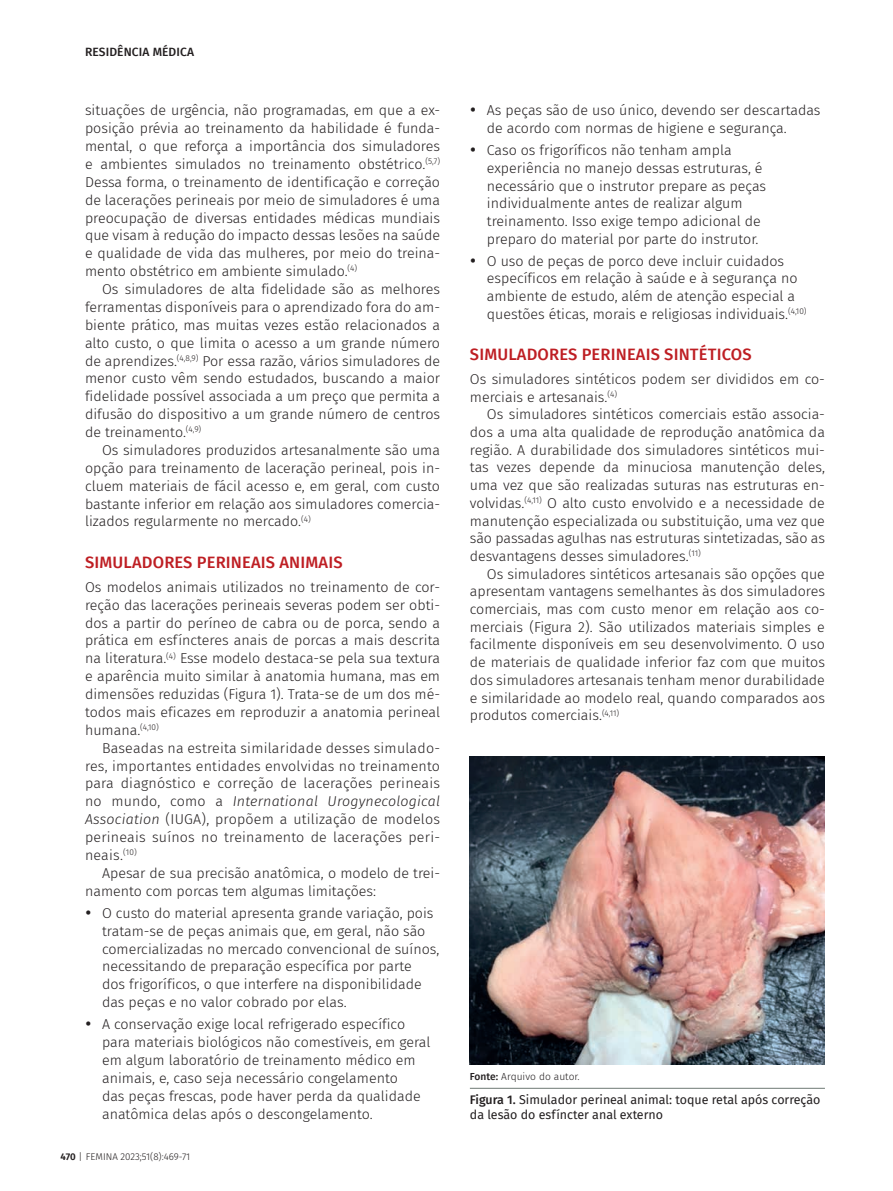
<style>
.page{position:relative;width:893px;height:1191px;background:#fff}
.page>*{position:absolute;margin:0;border:0;box-sizing:border-box;transform-origin:0 0}
.t1{font:500 16.5px "Fira Sans";letter-spacing:.01em;color:#be1e23}
.t2{font:300 14.25px/17.9px "Fira Sans";color:#231f20;text-align:justify}
.t3{font:12.45px/15px "Fira Sans";color:#231f20}
.t4{font:500 12px "Fira Sans";letter-spacing:.01em;color:#231f20}
.t5{font:300 10.2px "Fira Sans";letter-spacing:.005em;color:#231f20}
.t6{font:300 9.75px "Fira Sans";color:#231f20}
.s1{font-style:italic}
.s2{font-weight:600}
.s3{font-weight:500}
</style>
<div class="page">
<hr style="left:470px;top:1087px;width:355px;height:1px;background:#77827d">
<img style="left:470px;top:756px;width:355px;height:308px">
<p class="t4" style="left:85px;top:42px;width:111px">RESIDÊNCIA MÉDICA</p>
<p class="t2" style="left:85px;top:101px;width:357px">situações de urgência, não programadas, em que a ex&shy;posição prévia ao treinamento da habilidade é funda&shy;mental, o que reforça a importância dos simuladores e ambientes simulados no treinamento obstétrico.<sup>(5,7)<br></sup>Dessa forma, o treinamento de identificação e correção de lacerações perineais por meio de simuladores é uma preocupação de diversas entidades médicas mundiais que visam à redução do impacto dessas lesões na saúde e qualidade de vida das mulheres, por meio do treina&shy;mento obstétrico em ambiente simulado.<sup>(4)</sup></p>
<p class="t2" style="left:85px;top:280px;width:357px;text-indent:17px">Os simuladores de alta fidelidade são as melhores ferramentas disponíveis para o aprendizado fora do am&shy;biente prático, mas muitas vezes estão relacionados a alto custo, o que limita o acesso a um grande número de aprendizes.<sup>(4,8,9)</sup> Por essa razão, vários simuladores de menor custo vêm sendo estudados, buscando a maior fidelidade possível associada a um preço que permita a difusão do dispositivo a um grande número de centros de treinamento.<sup>(4,9)</sup></p>
<p class="t2" style="left:85px;top:441px;width:357px;text-indent:17px">Os simuladores produzidos artesanalmente são uma opção para treinamento de laceração perineal, pois in&shy;cluem materiais de fácil acesso e, em geral, com custo bastante inferior em relação aos simuladores comercia&shy;lizados regularmente no mercado.<sup>(4)</sup></p>
<p class="t1" style="left:85px;top:548px;width:259px">SIMULADORES PERINEAIS ANIMAIS</p>
<p class="t2" style="left:85px;top:578px;width:357px">Os modelos animais utilizados no treinamento de cor&shy;reção das lacerações perineais severas podem ser obti&shy;dos a partir do períneo de cabra ou de porca, sendo a prática em esfíncteres anais de porcas a mais descrita na literatura.<sup>(4)</sup> Esse modelo destaca-se pela sua textura e aparência muito similar à anatomia humana, mas em dimensões reduzidas (Figura 1). Trata-se de um dos mé&shy;todos mais eficazes em reproduzir a anatomia perineal humana.<sup>(4,10)</sup></p>
<p class="t2" style="left:85px;top:738px;width:357px;text-indent:17px">Baseadas na estreita similaridade desses simulado&shy;res, importantes entidades envolvidas no treinamento para diagnóstico e correção de lacerações perineais no mundo, como a <span class="s1">International Urogynecological Association</span> (IUGA), propõem a utilização de modelos perineais suínos no treinamento de lacerações peri&shy;neais.<sup>(10)</sup></p>
<p class="t2" style="left:85px;top:864px;width:357px;text-indent:17px">Apesar de sua precisão anatômica, o modelo de trei&shy;namento com porcas tem algumas limitações:</p>
<p class="t2" style="left:102px;top:904px;width:339px;text-align:left;text-indent:-17px">• O custo do material apresenta grande variação, pois tratam-se de peças animais que, em geral, não são comercializadas no mercado convencional de suínos, necessitando de preparação específica por parte<br>dos frigoríficos, o que interfere na disponibilidade das peças e no valor cobrado por elas.</p>
<p class="t2" style="left:102px;top:1015px;width:330px;text-align:left;text-indent:-17px">• A conservação exige local refrigerado específico para materiais biológicos não comestíveis, em geral em algum laboratório de treinamento médico em animais, e, caso seja necessário congelamento<br>das peças frescas, pode haver perda da qualidade anatômica delas após o descongelamento.</p>
<p class="t6" style="left:61px;top:1149px;width:131px"><span class="s2">470</span> | FEMINA 2023;51(8):469-71</p>
<p class="t2" style="left:487px;top:102px;width:335px;text-indent:-17px">• As peças são de uso único, devendo ser descartadas de acordo com normas de higiene e segurança.</p>
<p class="t2" style="left:487px;top:141px;width:281px;text-align:left;text-indent:-17px">• Caso os frigoríficos não tenham ampla experiência no manejo dessas estruturas, é necessário que o instrutor prepare as peças individualmente antes de realizar algum treinamento. Isso exige tempo adicional de preparo do material por parte do instrutor.</p>
<p class="t2" style="left:487px;top:252px;width:321px;text-align:left;text-indent:-17px">• O uso de peças de porco deve incluir cuidados específicos em relação à saúde e à segurança no ambiente de estudo, além de atenção especial a questões éticas, morais e religiosas individuais.<sup>(4,10)</sup></p>
<p class="t1" style="left:470px;top:341px;width:283px">SIMULADORES PERINEAIS SINTÉTICOS</p>
<p class="t2" style="left:470px;top:370px;width:357px">Os simuladores sintéticos podem ser divididos em co&shy;merciais e artesanais.<sup>(4)</sup></p>
<p class="t2" style="left:470px;top:405px;width:357px;text-indent:17px">Os simuladores sintéticos comerciais estão associa&shy;dos a uma alta qualidade de reprodução anatômica da região. A durabilidade dos simuladores sintéticos mui&shy;tas vezes depende da minuciosa manutenção deles, uma vez que são realizadas suturas nas estruturas en&shy;volvidas.<sup>(4,11)</sup> O alto custo envolvido e a necessidade de manutenção especializada ou substituição, uma vez que são passadas agulhas nas estruturas sintetizadas, são as desvantagens desses simuladores.<sup>(11)</sup></p>
<p class="t2" style="left:470px;top:565px;width:357px;text-indent:17px">Os simuladores sintéticos artesanais são opções que apresentam vantagens semelhantes às dos simuladores comerciais, mas com custo menor em relação aos co&shy;merciais (Figura 2). São utilizados materiais simples e facilmente disponíveis em seu desenvolvimento. O uso de materiais de qualidade inferior faz com que muitos dos simuladores artesanais tenham menor durabilidade e similaridade ao modelo real, quando comparados aos produtos comerciais.<sup>(4,11)</sup></p>
<p class="t5" style="left:470px;top:1069px;width:111px"><span class="s3">Fonte:</span> Arquivo do autor.</p>
<p class="t3" style="left:470px;top:1091px;width:352px"><span class="s3">Figura 1.</span> Simulador perineal animal: toque retal após correção da lesão do esfíncter anal externo</p>
</div>
